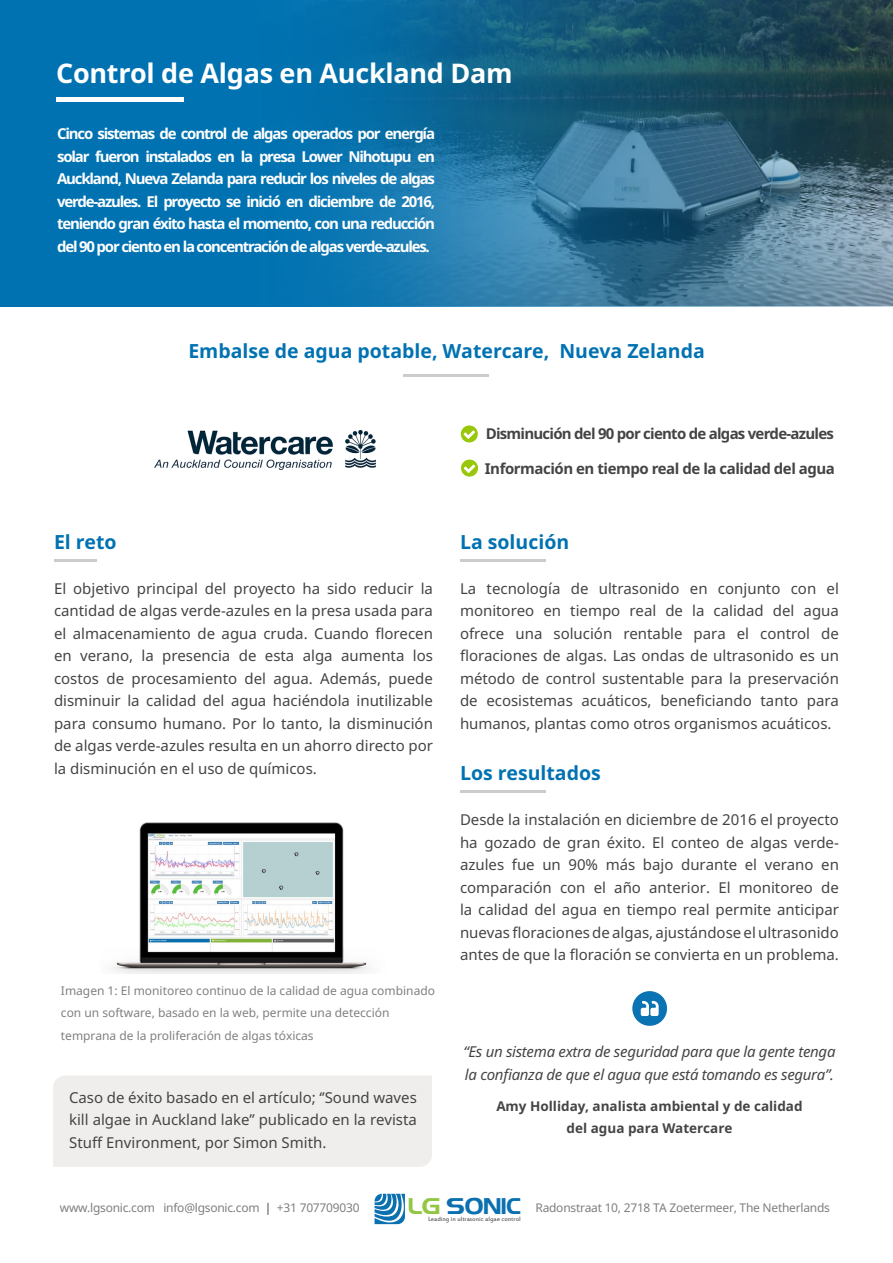
<style>
.page{position:relative;width:893px;height:1263px;background:#fff}
.page>*{position:absolute;margin:0;border:0;box-sizing:border-box;transform-origin:0 0}
.t1{font:700 27px "Noto Sans";letter-spacing:-.01em;color:#fff}
.t2{font:22.05px "Niamey";color:#0a70b0}
.t3{font:700 19.5px "Noto Sans";color:#0072b2}
.t4{font:15px/22.5px "Noto Sans";color:#444;text-align:justify}
.t5{font:700 15px/22.5px "Noto Sans";letter-spacing:-.08em;color:#fff;text-align:justify}
.t6{font:italic 15px/22.5px "Noto Sans";letter-spacing:-.02em;color:#444}
.t7{font:700 15px "Noto Sans";letter-spacing:-.05em;color:#444}
.t8{font:700 15px "Noto Sans";letter-spacing:-.03em;color:#444}
.t9{font:700 13.5px/22.5px "Noto Sans";color:#444;text-align:center}
.t10{font:12px/22.5px "Noto Sans";color:#7f8080}
.t11{font:12px "Noto Sans";letter-spacing:-.02em;color:#7f7e80}
.t12{font:6.75px "Estrangelo Edessa";color:#58595b}
.s1{color:#91c742}
.s2{color:#444}
</style>
<div class="page">
<hr style="left:404px;top:374px;width:85px;height:3px;background:#cdcccb">
<img style="left:154px;top:431px;width:222px;height:39px">
<svg style="left:375px;top:1194px;width:30px;height:30px"></svg>
<img style="left:0;top:0;width:893px;height:306px">
<hr style="left:56px;top:97px;width:128px;height:4px;background:#fff">
<svg style="left:461px;top:425px;width:17px;height:17px"></svg>
<svg style="left:461px;top:460px;width:17px;height:17px"></svg>
<hr style="left:54px;top:559px;width:43px;height:3px;background:#cdcccb">
<hr style="left:460px;top:559px;width:85px;height:3px;background:#cdcccb">
<hr style="left:460px;top:790px;width:85px;height:3px;background:#cdcccb">
<img style="left:112px;top:822px;width:257px;height:151px">
<div style="left:53px;top:1076px;width:379px;height:91px;background:#efeeed"></div>
<div style="left:632px;top:991px;width:35px;height:35px;background:#0973b3;border-radius:50%"></div>
<svg style="left:641px;top:1001px;width:18px;height:15px"></svg>
<h1 class="t1" style="left:56px;top:54px;width:458px">Control de Algas en Auckland Dam</h1>
<p class="t5" style="left:57px;top:122px;width:379px">Cinco sistemas de control de algas operados por energía solar fueron instalados en la presa Lower Nihotupu en Auckland, Nueva Zelanda para reducir los niveles de algas verde-azules. El proyecto se inició en diciembre de 2016, teniendo gran éxito hasta el momento, con una reducción del 90 por ciento en la concentración de algas verde-azules.</p>
<h3 class="t3" style="left:188px;top:337px;width:518px">Embalse de agua potable, Watercare, Nueva Zelanda</h3>
<h3 class="t3" style="left:54px;top:528px;width:64px">El reto</h3>
<p class="t4" style="left:54px;top:577px;width:380px">El objetivo principal del proyecto ha sido reducir la cantidad de algas verde-azules en la presa usada para el almacenamiento de agua cruda. Cuando florecen en verano, la presencia de esta alga aumenta los costos de procesamiento del agua. Además, puede disminuir la calidad del agua haciéndola inutilizable para consumo humano. Por lo tanto, la disminución de algas verde-azules resulta en un ahorro directo por la disminución en el uso de químicos.</p>
<p class="t10" style="left:61px;top:979px;width:376px">Imagen 1: El monitoreo continuo de la calidad de agua combinado con un software, basado en la web, permite una detección temprana de la proliferación de algas tóxicas</p>
<p class="t4" style="left:69px;top:1086px;width:349px">Caso de éxito basado en el artículo; ‘’Sound waves kill algae in Auckland lake’’ publicado en la revista Stuff Environment, por Simon Smith.</p>
<p class="t7" style="left:486px;top:423px;width:350px">Disminución del 90 por ciento de algas verde-azules</p>
<p class="t8" style="left:485px;top:457px;width:352px">Información en tiempo real de la calidad del agua</p>
<h3 class="t3" style="left:460px;top:528px;width:111px">La solución</h3>
<p class="t4" style="left:460px;top:577px;width:380px">La tecnología de ultrasonido en conjunto con el monitoreo en tiempo real de la calidad del agua ofrece una solución rentable para el control de floraciones de algas. Las ondas de ultrasonido es un método de control sustentable para la preservación de ecosistemas acuáticos, beneficiando tanto para humanos, plantas como otros organismos acuáticos.</p>
<h3 class="t3" style="left:460px;top:759px;width:142px">Los resultados</h3>
<p class="t4" style="left:460px;top:808px;width:380px">Desde la instalación en diciembre de 2016 el proyecto ha gozado de gran éxito. El conteo de algas verde&shy;azules fue un 90% más bajo durante el verano en comparación con el año anterior. El monitoreo de la calidad del agua en tiempo real permite anticipar nuevas floraciones de algas, ajustándose el ultrasonido antes de que la floración se convierta en un problema.</p>
<p class="t6" style="left:463px;top:1040px;width:374px">“Es un sistema extra de seguridad para que la gente tenga la confianza de que el agua que está tomando es segura”.</p>
<p class="t9" style="left:496px;top:1094px;width:308px">Amy Holliday, analista ambiental y de calidad del agua para Watercare</p>
<h2 class="t2" style="left:408px;top:1193px;width:114px"><span class="s1">LG</span> SONIC</h2>
<p class="t11" style="left:60px;top:1199px;width:301px">www.lgsonic.com info@lgsonic.com <span class="s2">|</span> +31 707709030</p>
<p class="t11" style="left:535px;top:1199px;width:296px">Radonstraat 10, 2718 TA Zoetermeer, The Netherlands</p>
<p class="t12" style="left:428px;top:1217px;width:94px">Leading in ultrasonic algae control</p>
</div>
